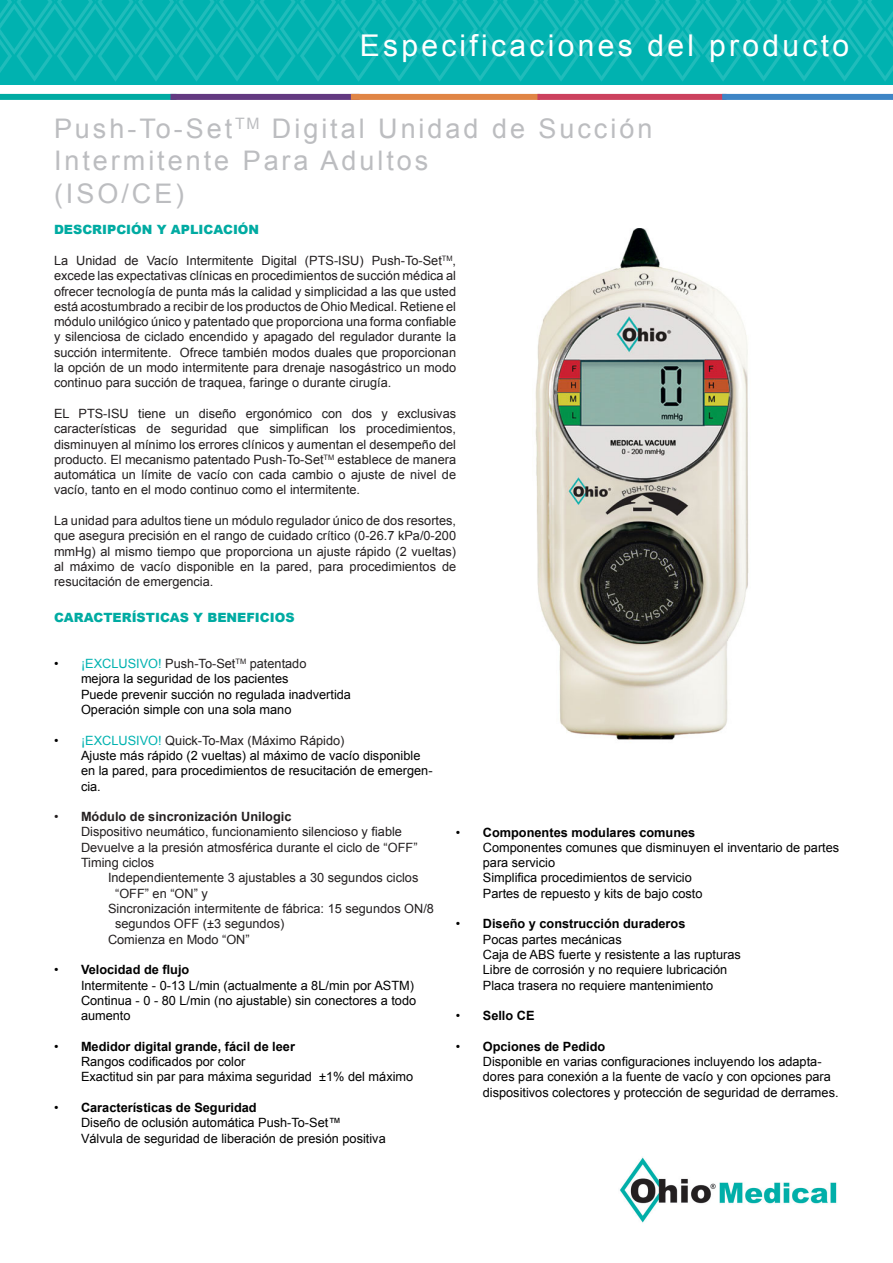
<style>
.page{position:relative;width:893px;height:1263px;background:#fff}
.page>*{position:absolute;margin:0;border:0;box-sizing:border-box;transform-origin:0 0}
.t1{font:30px "Arial";letter-spacing:.11em;color:#fff}
.t2{font:27px/32.4px "Arial";letter-spacing:.11em;color:#bcbdc0}
.t3{font:12.75px/15.3px "Arial";color:#231f20;text-align:justify}
.t4{font:12.75px/15.3px "Arial";color:#000}
.t5{font:700 12.75px "Arial";color:#000}
.t6{font:900 12.75px "Arial";color:#00aba2}
.t7{font:700 12.75px "Arial";color:#231f20}
.s1{color:#000}
.s2{color:#00b2b0}
.s3{font-weight:400}
</style>
<div class="page">
<div style="left:0;top:0;width:893px;height:85px;background:#00b2b0"></div>
<svg style="left:0;top:0;width:893px;height:82px"></svg>
<div style="left:0;top:94px;width:176px;height:6px;background:#00aba2"></div>
<div style="left:170px;top:94px;width:189px;height:6px;background:#633a81"></div>
<div style="left:351px;top:94px;width:189px;height:6px;background:#e08545"></div>
<div style="left:537px;top:94px;width:189px;height:6px;background:#cc415e"></div>
<div style="left:722px;top:94px;width:171px;height:6px;background:#3e85c5"></div>
<img style="left:619px;top:1157px;width:218px;height:66px">
<img style="left:535px;top:229px;width:214px;height:511px">
<h1 class="t1" style="left:360px;top:26px;width:491px">Especificaciones del producto</h1>
<p class="t2" style="left:54px;top:113px;width:600px">Push-To-Set<sup>TM</sup> Digital Unidad de Succión<br>Intermitente Para Adultos</p>
<p class="t2" style="left:54px;top:177px;width:132px">(ISO/CE)</p>
<p class="t6" style="left:54px;top:220px;width:207px">DESCRIPCIÓN Y APLICACIÓN</p>
<p class="t3" style="left:54px;top:253px;width:404px">La Unidad de Vacío Intermitente Digital (PTS-ISU) Push-To-Set<sup>TM</sup>, excede las expectativas clínicas en procedimientos de succión médica al ofrecer tecnología de punta más la calidad y simplicidad a las que usted está acostumbrado a recibir de los productos de Ohio Medical. Retiene el módulo unilógico único y patentado que proporciona una forma confiable y silenciosa de ciclado encendido y apagado del regulador durante la succión intermitente. Ofrece también modos duales que proporcionan la opción de un modo intermitente para drenaje nasogástrico un modo continuo para succión de traquea, faringe o durante cirugía.</p>
<p class="t3" style="left:54px;top:406px;width:404px">EL PTS-ISU tiene un diseño ergonómico con dos y exclusivas características de seguridad que simplifican los procedimientos, disminuyen al mínimo los errores clínicos y aumentan el desempeño del producto. El mecanismo patentado Push-To-Set<sup>TM</sup> establece de manera automática un límite de vacío con cada cambio o ajuste de nivel de vacío, tanto en el modo continuo como el intermitente.</p>
<p class="t3" style="left:54px;top:513px;width:404px">La unidad para adultos tiene un módulo regulador único de dos resortes, que asegura precisión en el rango de cuidado crítico (0-26.7 kPa/0-200 mmHg) al mismo tiempo que proporciona un ajuste rápido (2 vueltas) al máximo de vacío disponible en la pared, para procedimientos de resucitación de emergencia.</p>
<p class="t6" style="left:54px;top:608px;width:242px">CARACTERÍSTICAS Y BENEFICIOS</p>
<p class="t3" style="left:54px;top:656px;width:254px"><span class="s1">•</span> <span class="s2">¡EXCLUSIVO!</span> Push-To-Set<sup>TM</sup> patentado</p>
<p class="t4" style="left:81px;top:671px;width:209px">mejora la seguridad de los pacientes</p>
<p class="t4" style="left:81px;top:687px;width:272px">Puede prevenir succión no regulada inadvertida</p>
<p class="t4" style="left:81px;top:702px;width:212px">Operación simple con una sola mano</p>
<p class="t3" style="left:54px;top:733px;width:292px"><span class="s1">•</span> <span class="s2">¡EXCLUSIVO!</span> Quick-To-Max (Máximo Rápido)</p>
<p class="t4" style="left:81px;top:748px;width:353px">Ajuste más rápido (2 vueltas) al máximo de vacío disponible en la pared, para procedimientos de resucitación de emergen&shy;cia.</p>
<p class="t7" style="left:54px;top:808px;width:239px"><span class="s3">•</span> Módulo de sincronización Unilogic</p>
<p class="t3" style="left:81px;top:824px;width:322px">Dispositivo neumático, funcionamiento silencioso y fiable</p>
<p class="t3" style="left:81px;top:840px;width:338px">Devuelve a la presión atmosférica durante el ciclo de “OFF”</p>
<p class="t3" style="left:81px;top:855px;width:75px">Timing ciclos</p>
<p class="t3" style="left:108px;top:870px;width:312px">Independientemente 3 ajustables a 30 segundos ciclos</p>
<p class="t3" style="left:115px;top:886px;width:94px">“OFF” en “ON” y</p>
<p class="t3" style="left:108px;top:901px;width:327px">Sincronización intermitente de fábrica: 15 segundos ON/8</p>
<p class="t3" style="left:115px;top:916px;width:171px">segundos OFF (±3 segundos)</p>
<p class="t3" style="left:108px;top:931px;width:143px">Comienza en Modo “ON”</p>
<p class="t5" style="left:54px;top:961px;width:137px"><span class="s3">•</span> Velocidad de flujo</p>
<p class="t4" style="left:81px;top:977px;width:335px">Intermitente - 0-13 L/min (actualmente a 8L/min por ASTM)</p>
<p class="t4" style="left:81px;top:993px;width:337px">Continua - 0 - 80 L/min (no ajustable) sin conectores a todo aumento</p>
<p class="t5" style="left:54px;top:1038px;width:242px"><span class="s3">•</span> Medidor digital grande, fácil de leer</p>
<p class="t4" style="left:81px;top:1054px;width:166px">Rangos codificados por color</p>
<p class="t4" style="left:81px;top:1069px;width:334px">Exactitud sin par para máxima seguridad ±1% del máximo</p>
<p class="t5" style="left:54px;top:1099px;width:204px"><span class="s3">•</span> Características de Seguridad</p>
<p class="t4" style="left:81px;top:1115px;width:262px">Diseño de oclusión automática Push-To-Set™</p>
<p class="t4" style="left:81px;top:1130px;width:306px">Válvula de seguridad de liberación de presión positiva</p>
<p class="t5" style="left:456px;top:824px;width:241px"><span class="s3">•</span> Componentes modulares comunes</p>
<p class="t4" style="left:483px;top:840px;width:358px">Componentes comunes que disminuyen el inventario de partes para servicio</p>
<p class="t4" style="left:483px;top:870px;width:211px">Simplifica procedimientos de servicio</p>
<p class="t4" style="left:483px;top:886px;width:221px">Partes de repuesto y kits de bajo costo</p>
<p class="t5" style="left:456px;top:915px;width:231px"><span class="s3">•</span> Diseño y construcción duraderos</p>
<p class="t4" style="left:483px;top:932px;width:140px">Pocas partes mecánicas</p>
<p class="t4" style="left:483px;top:947px;width:259px">Caja de ABS fuerte y resistente a las rupturas</p>
<p class="t4" style="left:483px;top:962px;width:246px">Libre de corrosión y no requiere lubricación</p>
<p class="t4" style="left:483px;top:977px;width:232px">Placa trasera no requiere mantenimiento</p>
<p class="t5" style="left:456px;top:1007px;width:80px"><span class="s3">•</span> Sello CE</p>
<p class="t5" style="left:456px;top:1038px;width:151px"><span class="s3">•</span> Opciones de Pedido</p>
<p class="t4" style="left:483px;top:1054px;width:357px">Disponible en varias configuraciones incluyendo los adapta&shy;dores para conexión a la fuente de vacío y con opciones para dispositivos colectores y protección de seguridad de derrames.</p>
</div>
